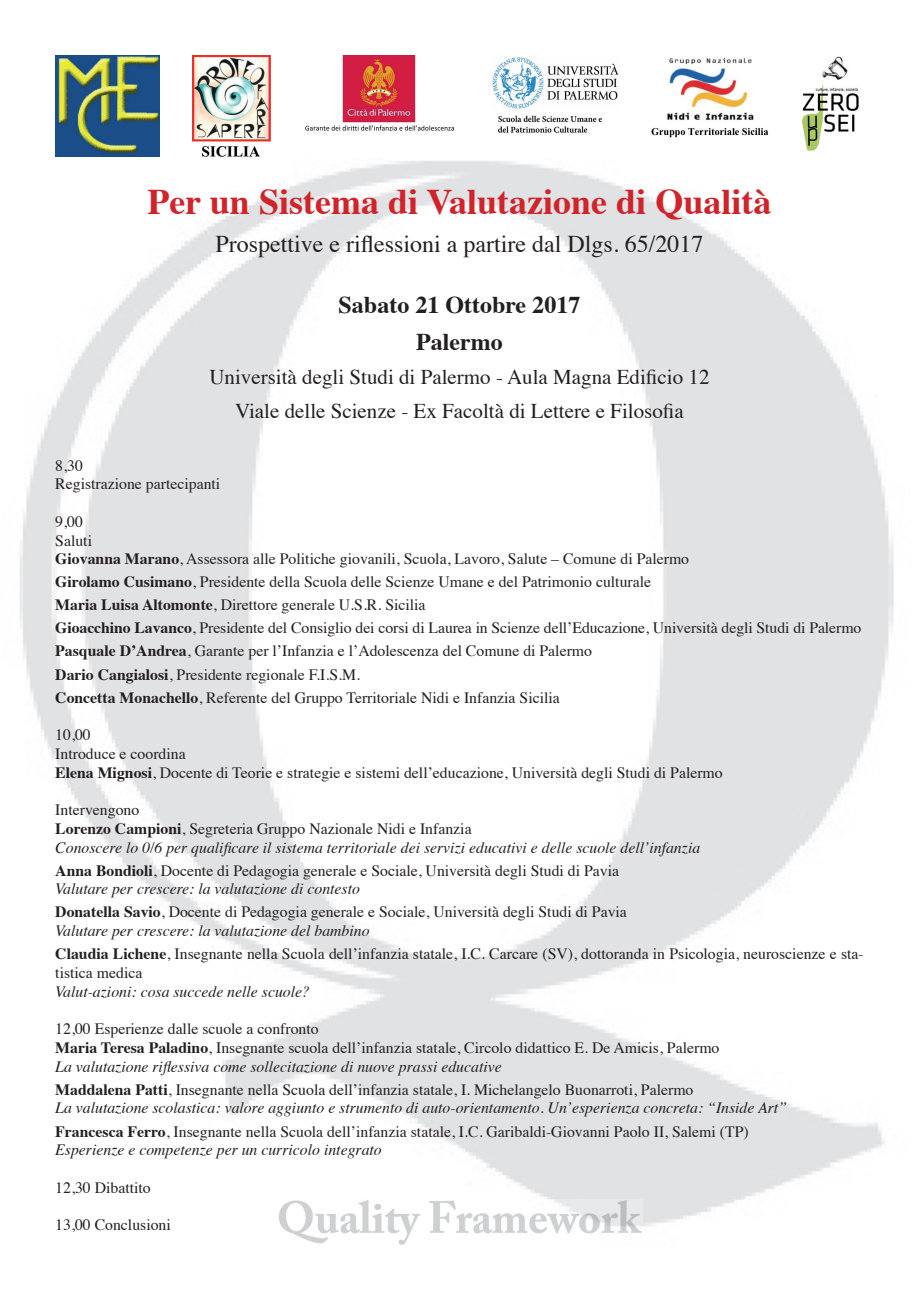
<style>
.page{position:relative;width:919px;height:1289px;background:#fff}
.page>*{position:absolute;margin:0;border:0;box-sizing:border-box;transform-origin:0 0}
.t1{font:700 36px "Times";color:#d1232a}
.t2{font:24px "Times";color:#231f20}
.t3{font:700 24px/37.3px "Times";color:#231f20;text-align:center}
.t4{font:21px/33.8px "Times";color:#231f20;text-align:center}
.t5{font:15.75px/18.8px "Times";color:#231f20}
.t6{font:italic 15.75px/18.8px "Times";color:#231f20}
.s1{font-weight:700}
.s2{font-style:normal}
.s3{font-weight:700;font-style:normal}
.s4{font-style:italic}
</style>
<div class="page">
<img style="left:802px;top:56px;width:57px;height:95px">
<img style="left:19px;top:161px;width:875px;height:1065px">
<img style="left:276px;top:1199px;width:366px;height:46px">
<img style="left:305px;top:55px;width:150px;height:76px">
<img style="left:651px;top:57px;width:117px;height:81px">
<img style="left:55px;top:55px;width:104px;height:102px">
<img style="left:192px;top:55px;width:79px;height:102px">
<img style="left:492px;top:57px;width:127px;height:76px">
<h1 class="t1" style="left:147px;top:187px;width:625px">Per un Sistema di Valutazione di Qualità</h1>
<h2 class="t2" style="left:215px;top:233px;width:489px">Prospettive e riflessioni a partire dal Dlgs. 65/2017</h2>
<h2 class="t3" style="left:338px;top:288px;width:243px">Sabato 21 Ottobre 2017<br>Palermo</h2>
<h3 class="t4" style="left:209px;top:361px;width:501px">Università degli Studi di Palermo - Aula Magna Edificio 12<br>Viale delle Scienze - Ex Facoltà di Lettere e Filosofia</h3>
<p class="t5" style="left:55px;top:457px;width:166px">8,30<br>Registrazione partecipanti</p>
<p class="t5" style="left:55px;top:513px;width:635px">9,00<br>Saluti<br><span class="s1">Giovanna Marano</span>, Assessora alle Politiche giovanili, Scuola, Lavoro, Salute – Comune di Palermo</p>
<p class="t5" style="left:55px;top:572px;width:807px;line-height:23px"><span class="s1">Girolamo Cusimano</span>, Presidente della Scuola delle Scienze Umane e del Patrimonio culturale<br><span class="s1">Maria Luisa Altomonte</span>, Direttore generale U.S.R. Sicilia<br><span class="s1">Gioacchino Lavanco</span>, Presidente del Consiglio dei corsi di Laurea in Scienze dell’Educazione, Università degli Studi di Palermo <span class="s1">Pasquale D’Andrea</span>, Garante per l’Infanzia e l’Adolescenza del Comune di Palermo<br><span class="s1">Dario Cangialosi</span>, Presidente regionale F.I.S.M.<br><span class="s1">Concetta Monachello</span>, Referente del Gruppo Territoriale Nidi e Infanzia Sicilia</p>
<p class="t5" style="left:55px;top:726px;width:669px">10,00<br>Introduce e coordina<br><span class="s1">Elena Mignosi</span>, Docente di Teorie e strategie e sistemi dell’educazione, Università degli Studi di Palermo</p>
<p class="t6" style="left:55px;top:801px;width:646px"><span class="s2">Intervengono<br></span><span class="s3">Lorenzo Campioni</span><span class="s2">, Segreteria Gruppo Nazionale Nidi e Infanzia<br></span>Conoscere lo 0/6 per qualificare il sistema territoriale dei servizi educativi e delle scuole dell’infanzia</p>
<p class="t5" style="left:55px;top:862px;width:565px"><span class="s1">Anna Bondioli</span>, Docente di Pedagogia generale e Sociale, Università degli Studi di Pavia<br><span class="s4">Valutare per crescere: la valutazione di contesto</span></p>
<p class="t5" style="left:55px;top:904px;width:573px"><span class="s1">Donatella Savio</span>, Docente di Pedagogia generale e Sociale, Università degli Studi di Pavia<br><span class="s4">Valutare per crescere: la valutazione del bambino</span></p>
<p class="t5" style="left:55px;top:945px;width:809px"><span class="s1">Claudia Lichene</span>, Insegnante nella Scuola dell’infanzia statale, I.C. Carcare (SV), dottoranda in Psicologia, neuroscienze e sta&shy;tistica medica</p>
<p class="t6" style="left:55px;top:983px;width:256px">Valut-azioni: cosa succede nelle scuole?</p>
<p class="t5" style="left:55px;top:1020px;width:665px">12,00 Esperienze dalle scuole a confronto<br><span class="s1">Maria Teresa Paladino</span>, Insegnante scuola dell’infanzia statale, Circolo didattico E. De Amicis, Palermo<br><span class="s4">La valutazione riflessiva come sollecitazione di nuove prassi educative</span></p>
<p class="t6" style="left:55px;top:1081px;width:733px"><span class="s3">Maddalena Patti</span><span class="s2">, Insegnante nella Scuola dell’infanzia statale, I. Michelangelo Buonarroti, Palermo<br></span>La valutazione scolastica: valore aggiunto e strumento di auto-orientamento. Un’esperienza concreta: “Inside Art”</p>
<p class="t5" style="left:55px;top:1123px;width:695px"><span class="s1">Francesca Ferro</span>, Insegnante nella Scuola dell’infanzia statale, I.C. Garibaldi-Giovanni Paolo II, Salemi (TP)<br><span class="s4">Esperienze e competenze per un curricolo integrato</span></p>
<p class="t5" style="left:55px;top:1179px;width:97px">12,30 Dibattito</p>
<p class="t5" style="left:55px;top:1216px;width:117px">13,00 Conclusioni</p>
</div>
